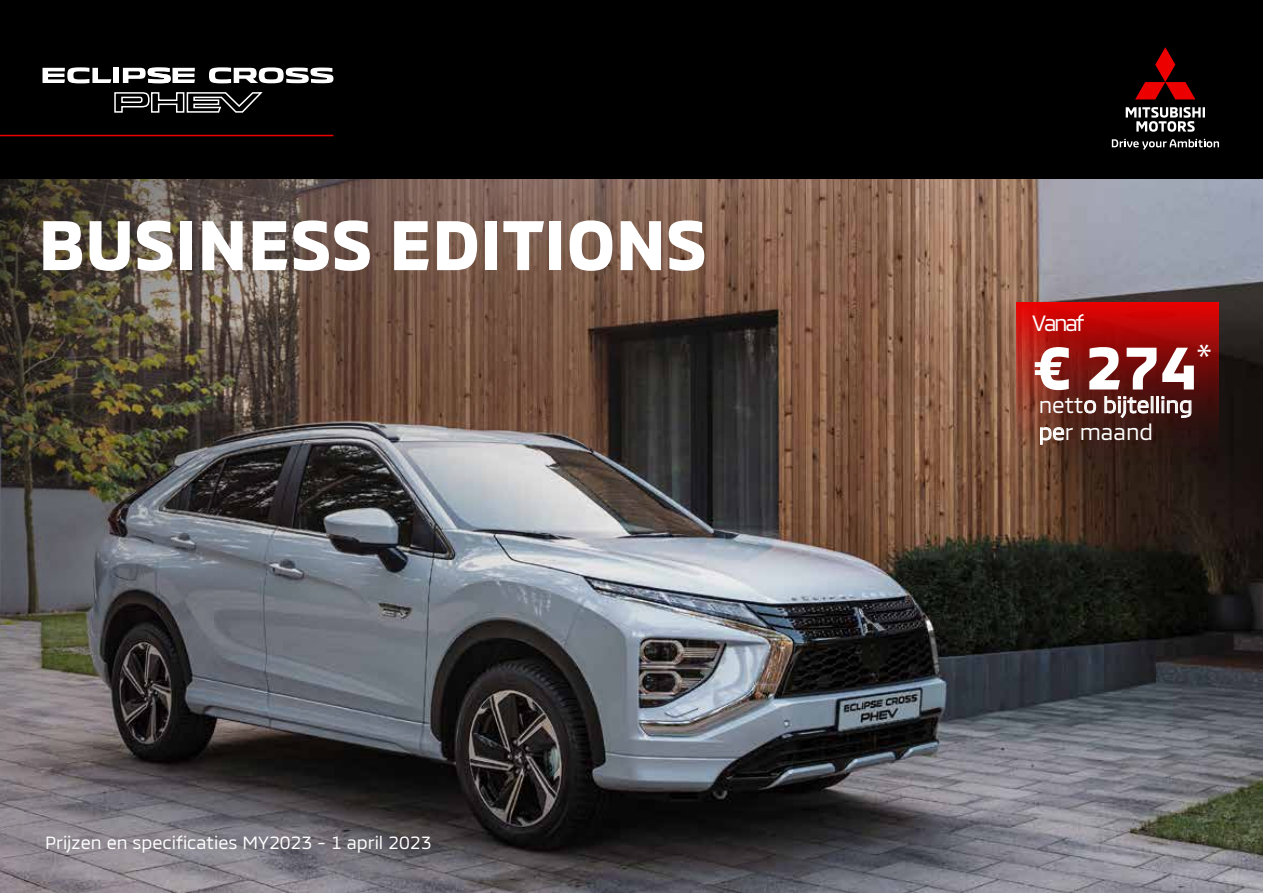
<style>
.page{position:relative;width:1263px;height:893px;background:#fff}
.page>*{position:absolute;margin:0;border:0;box-sizing:border-box;transform-origin:0 0}
.t1{font:700 72px "MMCOFFICE";color:#fff}
.t2{font:700 61.5px "MMCOFFICE";color:#fff}
.t3{font:22.5px/27px "MMCOFFICE";color:#fff}
.t4{font:18px "MMCOFFICE";color:#fff}
</style>
<div class="page">
<img style="left:0;top:179px;width:1263px;height:714px">
<svg style="left:1016px;top:302px;width:203px;height:167px"></svg>
<div style="left:0;top:0;width:1263px;height:179px;background:#000"></div>
<hr style="left:0;top:135px;width:333px;height:1px;background:#ed0000">
<div style="left:114px;top:68px;width:5px;height:15px;background:#fff"></div>
<svg style="left:123px;top:68px;width:72px;height:15px"></svg>
<svg style="left:43px;top:67px;width:68px;height:16px"></svg>
<svg style="left:209px;top:67px;width:124px;height:16px"></svg>
<svg style="left:114px;top:92px;width:149px;height:21px"></svg>
<svg style="left:1126px;top:107px;width:79px;height:25px"></svg>
<svg style="left:1112px;top:139px;width:107px;height:11px"></svg>
<svg style="left:1135px;top:47px;width:60px;height:52px"></svg>
<h1 class="t1" style="left:38px;top:188px;width:670px">BUSINESS EDITIONS</h1>
<p class="t4" style="left:45px;top:828px;width:388px">Prijzen en specificaties MY2023 - 1 april 2023</p>
<p class="t3" style="left:1032px;top:307px;width:54px">Vanaf</p>
<h2 class="t2" style="left:1032px;top:319px;width:181px">€ 274<sup>*</sup></h2>
<p class="t3" style="left:1039px;top:388px;width:156px">netto bijtelling per maand</p>
</div>
